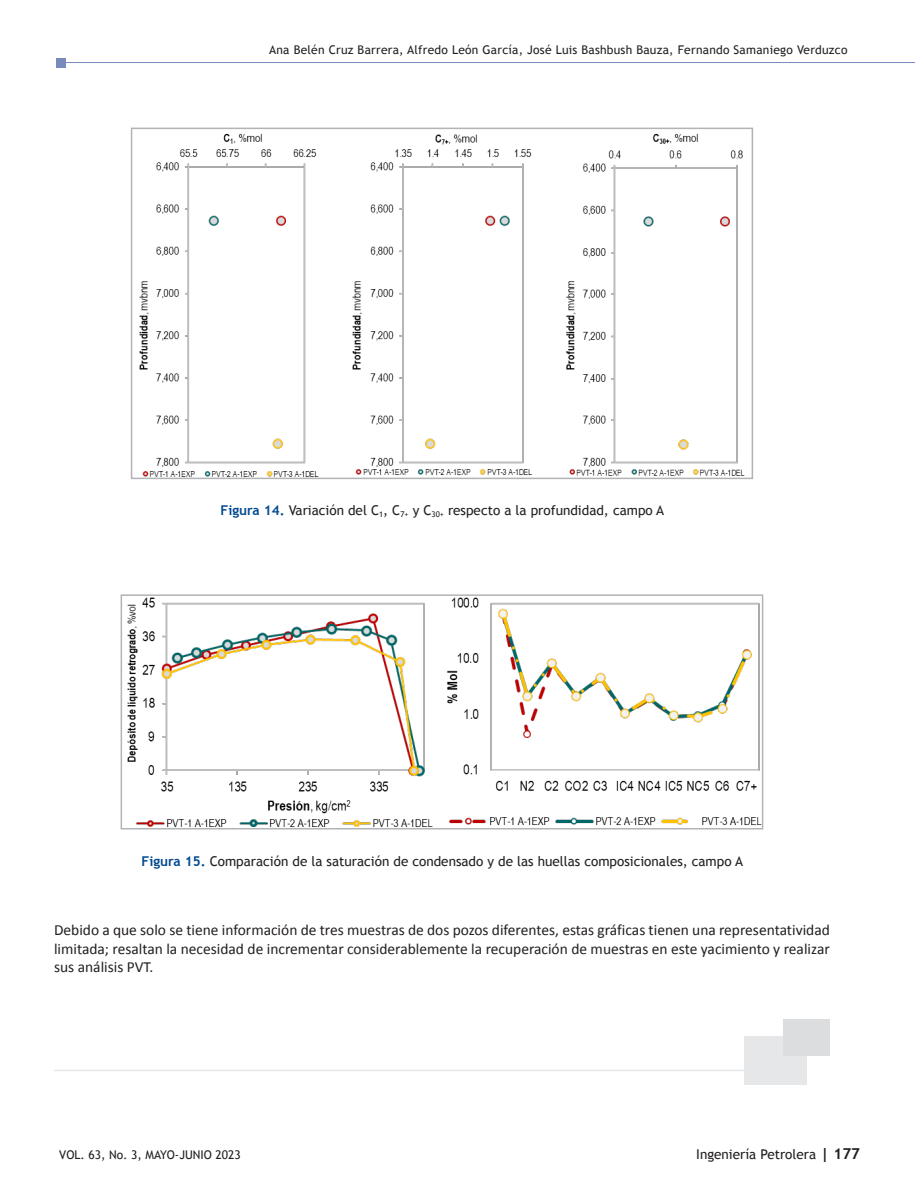
<style>
.page{position:relative;width:915px;height:1191px;background:#fff}
.page>*{position:absolute;margin:0;border:0;box-sizing:border-box;transform-origin:0 0}
.cpoTxt{font:15.45px/18.6px "Calibri";color:#231f20;text-align:justify}
.pieDeImagen{font:13.5px "Trebuchet MS";color:#231f20}
.t1{font:12px "Trebuchet MS";letter-spacing:.02em;color:#231f20}
.t2{font:12px "Trebuchet MS";color:#231f20}
.s1{font-weight:700;color:#014990}
.s2{font-weight:700;font-size:15px}
</style>
<div class="page">
<hr style="left:61px;top:62px;width:853px;height:1px;background:#788bbc">
<div style="left:56px;top:58px;width:10px;height:9px;background:#788bbc"></div>
<img style="left:139px;top:133px;width:606px;height:343px">
<div style="left:131px;top:128px;width:621px;height:351px;border:2px solid #b2b3b7"></div>
<img style="left:127px;top:597px;width:633px;height:229px">
<div style="left:120px;top:594px;width:643px;height:235px;border:2px solid #b2b3b7"></div>
<div style="left:744px;top:1036px;width:61px;height:48px;background:#e6e7e9"></div>
<div style="left:782px;top:1018px;width:47px;height:37px;background:#dcdddf"></div>
<hr style="left:54px;top:1069px;width:695px;height:2px;background:#e6e7e9">
<p class="t1" style="left:269px;top:43px;width:579px">Ana Belén Cruz Barrera, Alfredo León García, José Luis Bashbush Bauza, Fernando Samaniego Verduzco</p>
<p class="pieDeImagen" style="left:220px;top:502px;width:445px"><span class="s1">Figura 14.</span> Variación del C<sub>1</sub>, C<sub>7+</sub> y C<sub>30+</sub> respecto a la profundidad, campo A</p>
<p class="pieDeImagen" style="left:141px;top:853px;width:602px"><span class="s1">Figura 15.</span> Comparación de la saturación de condensado y de las huellas composicionales, campo A</p>
<p class="cpoTxt" style="left:54px;top:920px;width:777px">Debido a que solo se tiene información de tres muestras de dos pozos diferentes, estas gráficas tienen una representatividad limitada; resaltan la necesidad de incrementar considerablemente la recuperación de muestras en este yacimiento y realizar sus análisis PVT.</p>
<p class="t2" style="left:59px;top:1147px;width:183px">VOL. 63, No. 3, MAYO-JUNIO 2023</p>
<p class="pieDeImagen" style="left:696px;top:1146px;width:165px">Ingeniería Petrolera <span class="s2">| 177</span></p>
</div>
